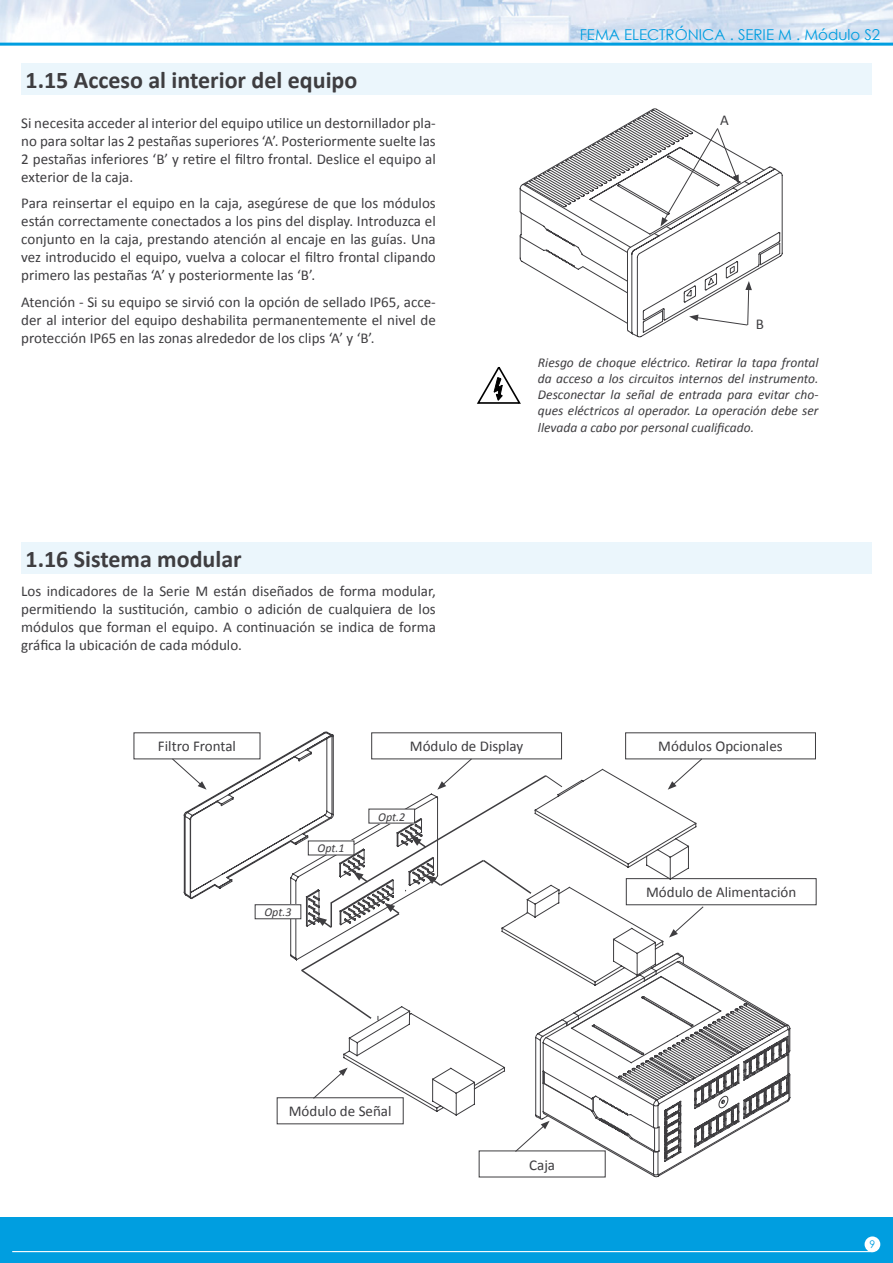
<style>
.page{position:relative;width:893px;height:1263px;background:#fff}
.page>*{position:absolute;margin:0;border:0;box-sizing:border-box;transform-origin:0 0}
.t1{font:700 24px "Calibri";color:#3e3d40}
.t2{font:15px/18px "Calibri";color:#3e3d40;text-align:justify}
.t3{font:15px "Century Gothic";color:#009ee0}
.t4{font:italic 13.5px/16.2px "Calibri";color:#3e3d40;text-align:justify}
.t5{font:italic 12px "Calibri";color:#3e3d40}
.t6{font:10.5px "Century Gothic";color:#009ee0}
</style>
<div class="page">
<div style="left:0;top:1217px;width:893px;height:46px;background:#009ee0"></div>
<img style="left:0;top:0;width:893px;height:43px">
<hr style="left:0;top:43px;width:893px;height:3px;background:#009ee0">
<hr style="left:12px;top:1251px;width:861px;height:1px;background:#fff">
<div style="left:865px;top:1236px;width:15px;height:16px;background:#fff;border-radius:50%"></div>
<div style="left:21px;top:64px;width:851px;height:31px;background:#ebf6fc"></div>
<svg style="left:520px;top:110px;width:171px;height:221px"></svg>
<svg style="left:520px;top:184px;width:111px;height:69px"></svg>
<svg style="left:637px;top:128px;width:144px;height:209px"></svg>
<svg style="left:477px;top:367px;width:44px;height:37px"></svg>
<div style="left:625px;top:733px;width:191px;height:26px;border:1px solid #3e3d40"></div>
<div style="left:626px;top:878px;width:190px;height:27px;border:1px solid #3e3d40"></div>
<svg style="left:172px;top:732px;width:618px;height:444px"></svg>
<div style="left:255px;top:905px;width:46px;height:14px;background:#fff"></div>
<div style="left:255px;top:904px;width:46px;height:15px;border:1px solid #3e3d40"></div>
<div style="left:369px;top:809px;width:46px;height:14px;background:#fff"></div>
<div style="left:308px;top:841px;width:46px;height:14px;background:#fff"></div>
<div style="left:21px;top:542px;width:851px;height:31px;background:#ebf6fc"></div>
<h1 class="t1" style="left:26px;top:66px;width:333px">1.15 Acceso al interior del equipo</h1>
<p class="t2" style="left:21px;top:113px;width:416px">Si necesita acceder al interior del equipo utilice un destornillador pla&shy;no para soltar las 2 pestañas superiores ‘A’. Posteriormente suelte las 2 pestañas inferiores ‘B’ y retire el filtro frontal. Deslice el equipo al exterior de la caja.</p>
<p class="t2" style="left:21px;top:193px;width:416px">Para reinsertar el equipo en la caja, asegúrese de que los módulos están correctamente conectados a los pins del display. Introduzca el conjunto en la caja, prestando atención al encaje en las guías. Una vez introducido el equipo, vuelva a colocar el filtro frontal clipando primero las pestañas ‘A’ y posteriormente las ‘B’.</p>
<p class="t2" style="left:21px;top:292px;width:416px">Atención - Si su equipo se sirvió con la opción de sellado IP65, acce&shy;der al interior del equipo deshabilita permanentemente el nivel de protección IP65 en las zonas alrededor de los clips ‘A’ y ‘B’.</p>
<h1 class="t1" style="left:26px;top:544px;width:218px">1.16 Sistema modular</h1>
<p class="t2" style="left:21px;top:581px;width:416px">Los indicadores de la Serie M están diseñados de forma modular, permitiendo la sustitución, cambio o adición de cualquiera de los módulos que forman el equipo. A continuación se indica de forma gráfica la ubicación de cada módulo.</p>
<p class="t3" style="left:580px;top:24px;width:302px">FEMA ELECTRÓNICA . SERIE M . Módulo S2</p>
<p class="t2" style="left:720px;top:110px;width:10px">A</p>
<p class="t2" style="left:756px;top:315px;width:10px">B</p>
<p class="t4" style="left:538px;top:353px;width:282px">Riesgo de choque eléctrico. Retirar la tapa frontal da acceso a los circuitos internos del instrumento.<br>Desconectar la señal de entrada para evitar cho&shy;ques eléctricos al operador. La operación debe ser llevada a cabo por personal cualificado.</p>
<p class="t2" style="left:158px;top:737px;width:80px">Filtro Frontal</p>
<p class="t2" style="left:410px;top:737px;width:115px">Módulo de Display</p>
<p class="t2" style="left:658px;top:737px;width:126px">Módulos Opcionales</p>
<p class="t5" style="left:264px;top:905px;width:29px">Opt.3</p>
<p class="t5" style="left:318px;top:841px;width:29px">Opt.1</p>
<p class="t5" style="left:378px;top:809px;width:29px">Opt.2</p>
<p class="t2" style="left:289px;top:1102px;width:104px">Módulo de Señal</p>
<p class="t2" style="left:646px;top:883px;width:152px">Módulo de Alimentación</p>
<p class="t2" style="left:529px;top:1155px;width:27px">Caja</p>
<p class="t6" style="left:869px;top:1237px;width:7px">9</p>
</div>
